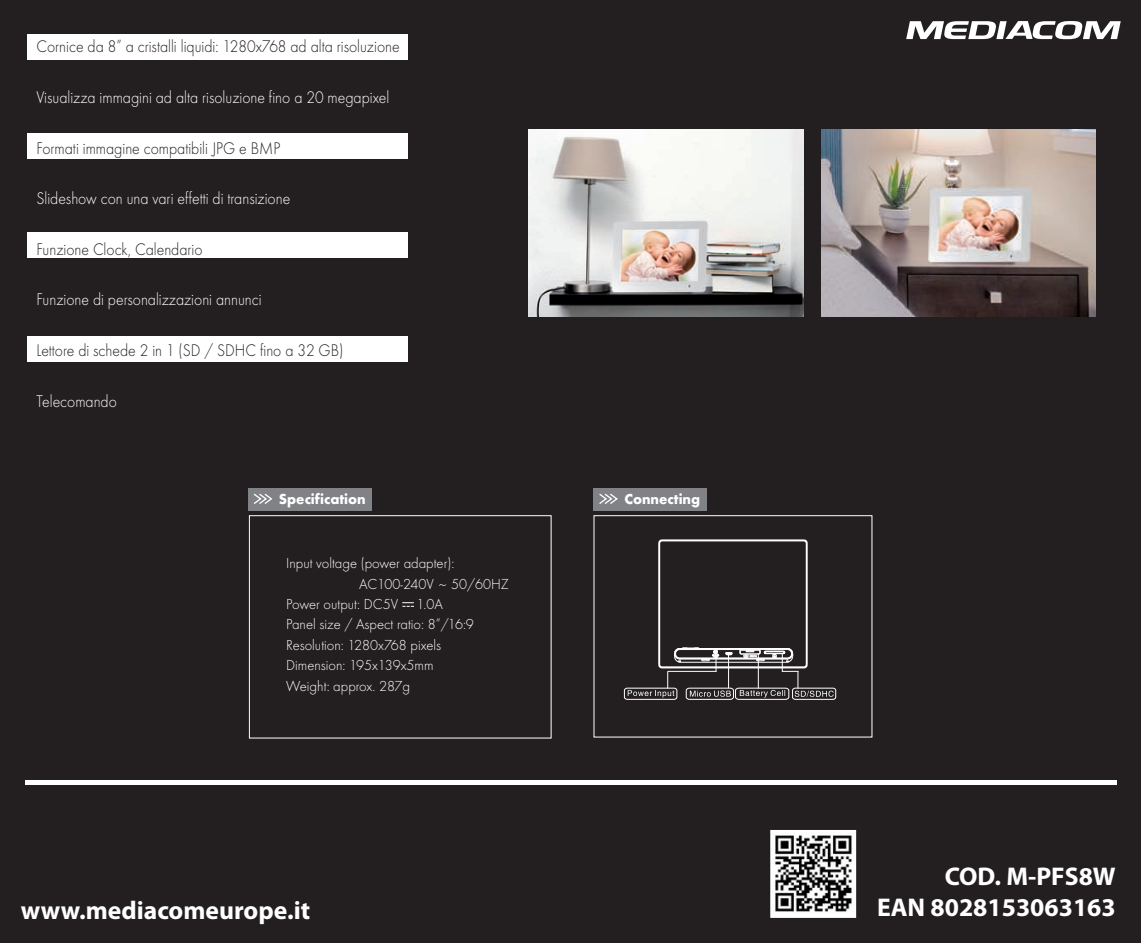
<style>
.page{position:relative;width:1141px;height:943px;background:#231f20}
.page>*{position:absolute;margin:0;border:0;box-sizing:border-box;transform-origin:0 0}
.t1{font:700 25.72px "Myriad Pro";color:#fff}
.t2{font:300 17.5px "Futura T";color:#231f20;scale:.9 1}
.t3{font:300 17.5px "Futura T";color:#fff;scale:.9 1}
.t4{font:300 15.05px "Futura T";color:#fff}
.t5{font:700 15.05px "Futura T";color:#fff}
</style>
<div class="page">
<svg style="left:906px;top:21px;width:215px;height:18px"></svg>
<div style="left:26px;top:779px;width:1091px;height:5px;background:#fff"></div>
<img style="left:529px;top:130px;width:274px;height:186px">
<img style="left:821px;top:130px;width:275px;height:186px">
<img style="left:770px;top:830px;width:86px;height:87px">
<div style="left:27px;top:34px;width:381px;height:25px;background:#fff"></div>
<div style="left:27px;top:232px;width:381px;height:25px;background:#fff"></div>
<div style="left:27px;top:336px;width:381px;height:25px;background:#fff"></div>
<div style="left:27px;top:133px;width:381px;height:25px;background:#fff"></div>
<div style="left:249px;top:515px;width:303px;height:223px;border:1px solid #fff"></div>
<div style="left:248px;top:488px;width:124px;height:23px;background:#808285"></div>
<svg style="left:254px;top:493px;width:19px;height:11px"></svg>
<hr style="left:658px;top:543px;width:1px;height:121px;background:#fff">
<hr style="left:659px;top:543px;width:1px;height:121px;background:#fff">
<hr style="left:662px;top:540px;width:142px;height:1px;background:#fff">
<hr style="left:662px;top:539px;width:142px;height:1px;background:#fff">
<hr style="left:806px;top:543px;width:1px;height:121px;background:#fff">
<hr style="left:807px;top:543px;width:1px;height:121px;background:#fff">
<svg style="left:658px;top:539px;width:5px;height:5px"></svg>
<svg style="left:804px;top:539px;width:4px;height:5px"></svg>
<div style="left:792px;top:688px;width:44px;height:11px;border:1px solid #fff;border-radius:3px"></div>
<svg style="left:624px;top:647px;width:210px;height:53px"></svg>
<svg style="left:402px;top:602px;width:12px;height:5px"></svg>
<div style="left:593px;top:488px;width:114px;height:23px;background:#808285"></div>
<svg style="left:599px;top:493px;width:19px;height:11px"></svg>
<p class="t2" style="left:36px;top:36px;width:405px">Cornice da 8” a cristalli liquidi: 1280x768 ad alta risoluzione</p>
<p class="t3" style="left:36px;top:87px;width:394px">Visualizza immagini ad alta risoluzione fino a 20 megapixel</p>
<p class="t2" style="left:36px;top:137px;width:273px">Formati immagine compatibili JPG e BMP</p>
<p class="t3" style="left:36px;top:188px;width:284px">Slideshow con una vari effetti di transizione</p>
<p class="t2" style="left:36px;top:239px;width:186px">Funzione Clock, Calendario</p>
<p class="t3" style="left:36px;top:289px;width:252px">Funzione di personalizzazioni annunci</p>
<p class="t2" style="left:36px;top:340px;width:343px">Lettore di schede 2 in 1 (SD / SDHC fino a 32 GB)</p>
<p class="t3" style="left:36px;top:390px;width:91px">Telecomando</p>
<p class="t5" style="left:279px;top:489px;width:88px">Specification</p>
<p class="t5" style="left:624px;top:490px;width:77px">Connecting</p>
<p class="t4" style="left:286px;top:554px;width:170px">Input voltage (power adapter):</p>
<p class="t4" style="left:359px;top:574px;width:151px">AC100-240V ~ 50/60HZ</p>
<p class="t4" style="left:286px;top:595px;width:158px">Power output: DC5V 1.0A</p>
<p class="t4" style="left:286px;top:615px;width:189px">Panel size / Aspect ratio: 8” / 16:9</p>
<p class="t4" style="left:286px;top:636px;width:156px">Resolution: 1280x768 pixels</p>
<p class="t4" style="left:286px;top:656px;width:149px">Dimension: 195x139x5mm</p>
<p class="t4" style="left:286px;top:677px;width:125px">Weight: approx. 287g</p>
<h1 class="t1" style="left:945px;top:859px;width:173px">COD. M-PFS8W</h1>
<h1 class="t1" style="left:21px;top:893px;width:291px">www.mediacomeurope.it</h1>
<h1 class="t1" style="left:877px;top:890px;width:240px">EAN 8028153063163</h1>
</div>
